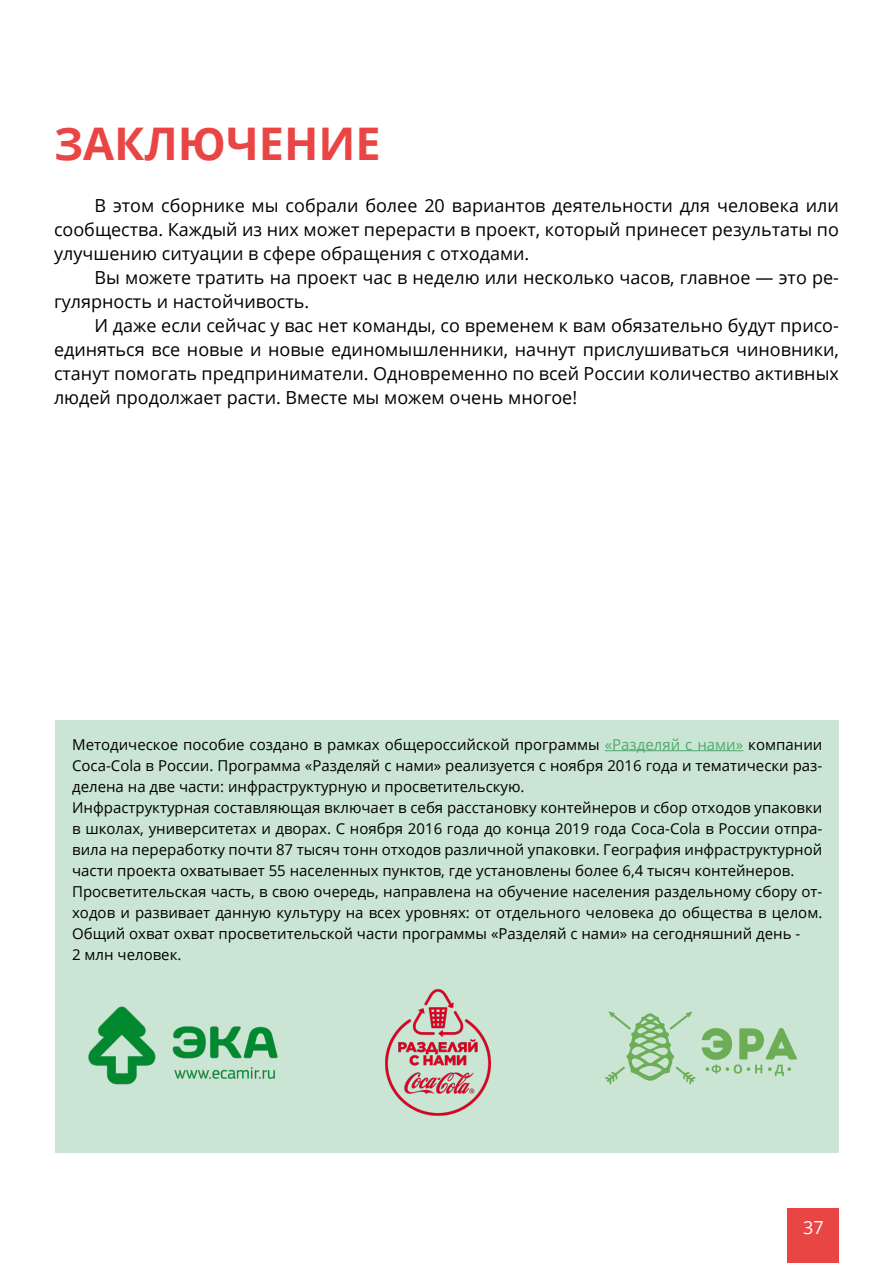
<style>
.page{position:relative;width:893px;height:1263px;background:#fff}
.page>*{position:absolute;margin:0;border:0;box-sizing:border-box;transform-origin:0 0}
.t1{font:700 45px "Open Sans";color:#e94544}
.t2{font:18px/24px "Open Sans";color:#000;text-align:justify}
.t3{font:18px "Open Sans";color:#fff}
.t4{font:15px/21px "Open Sans";color:#000}
.s1{color:#4faa6e}
</style>
<div class="page">
<div style="left:56px;top:720px;width:783px;height:432px;background:#cae5d3"></div>
<div style="left:788px;top:1209px;width:51px;height:54px;background:#e94544"></div>
<hr style="left:605px;top:750px;width:138px;height:1px;background:#4faa6e">
<img style="left:386px;top:989px;width:105px;height:126px">
<img style="left:88px;top:1006px;width:190px;height:79px">
<svg style="left:605px;top:1011px;width:192px;height:74px"></svg>
<h1 class="t1" style="left:54px;top:112px;width:328px">ЗАКЛЮЧЕНИЕ</h1>
<p class="t2" style="left:54px;top:193px;width:786px;text-indent:40px">В этом сборнике мы собрали более 20 вариантов деятельности для человека или сообщества. Каждый из них может перерасти в проект, который принесет результаты по улучшению ситуации в сфере обращения с отходами.</p>
<p class="t2" style="left:54px;top:265px;width:786px;text-indent:40px">Вы можете тратить на проект час в неделю или несколько часов, главное — это ре&shy;гулярность и настойчивость.</p>
<p class="t2" style="left:54px;top:313px;width:786px;text-indent:40px">И даже если сейчас у вас нет команды, со временем к вам обязательно будут присо&shy;единяться все новые и новые единомышленники, начнут прислушиваться чиновники, станут помогать предприниматели. Одновременно по всей России количество активных людей продолжает расти. Вместе мы можем очень многое!</p>
<p class="t4" style="left:72px;top:733px;width:752px">Методическое пособие создано в рамках общероссийской программы <span class="s1">«Разделяй с нами»</span> компании Coca-Cola в России. Программа «Разделяй с нами» реализуется с ноября 2016 года и тематически раз&shy;делена на две части: инфраструктурную и просветительскую.<br>Инфраструктурная составляющая включает в себя расстановку контейнеров и сбор отходов упаковки в школах, университетах и дворах. С ноября 2016 года до конца 2019 года Coca-Cola в России отпра&shy;вила на переработку почти 87 тысяч тонн отходов различной упаковки. География инфраструктурной части проекта охватывает 55 населенных пунктов, где установлены более 6,4 тысяч контейнеров.<br>Просветительская часть, в свою очередь, направлена на обучение населения раздельному сбору от&shy;ходов и развивает данную культуру на всех уровнях: от отдельного человека до общества в целом.<br>Общий охват охват просветительской части программы «Разделяй с нами» на сегодняшний день -<br>2 млн человек.</p>
<p class="t3" style="left:803px;top:1215px;width:22px">37</p>
</div>
